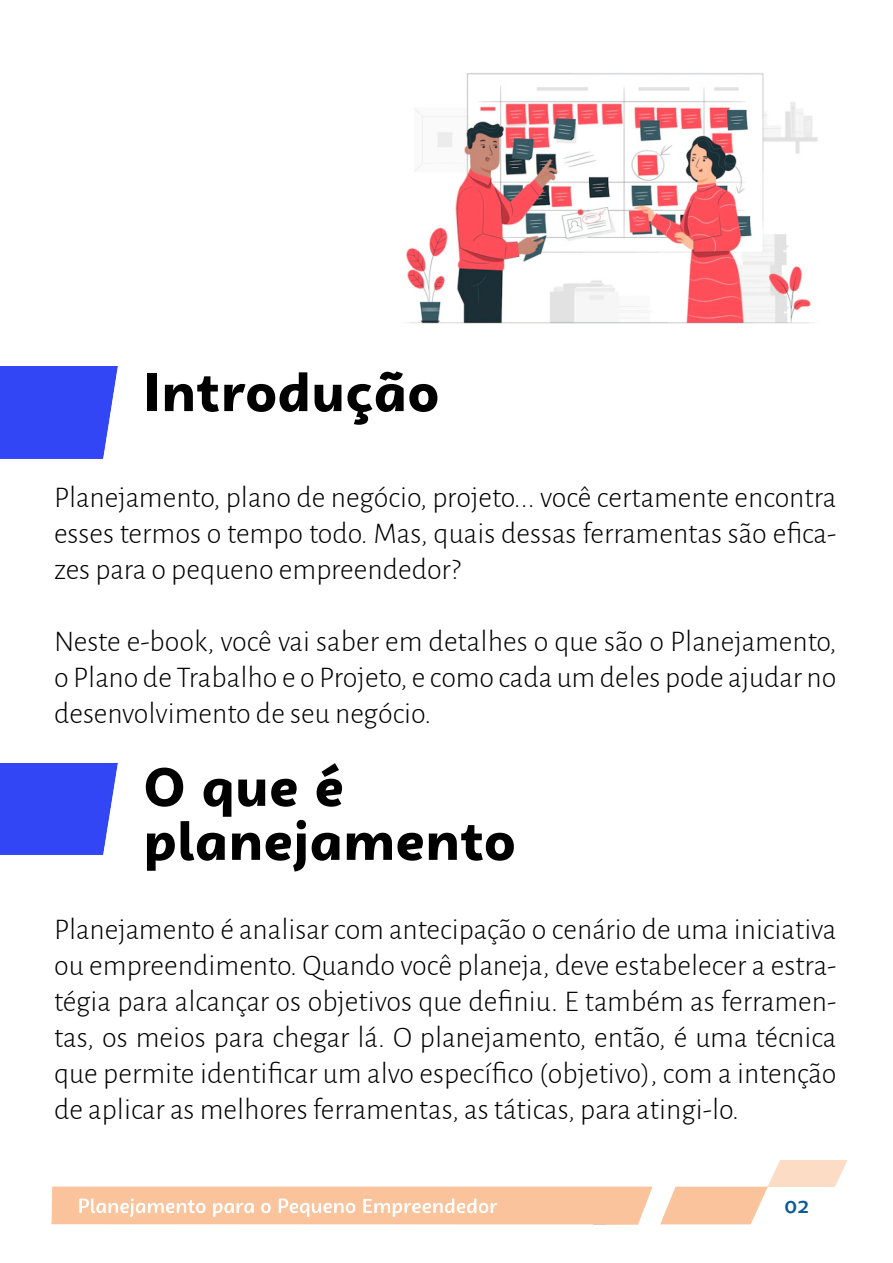
<style>
.page{position:relative;width:893px;height:1263px;background:#fff}
.page>*{position:absolute;margin:0;border:0;box-sizing:border-box;transform-origin:0 0}
.t1{font:900 53.4px/54px "Campuni";letter-spacing:.02em;color:#000}
.t2{font:300 30px/36px "Alegreya Sans";color:#000;text-align:justify}
.t3{font:500 22.5px "Campuni";color:#0b5997}
</style>
<div class="page">
<div style="left:0;top:367px;width:118px;height:91px;background:#3246f5"></div>
<img style="left:51px;top:1160px;width:796px;height:65px">
<img style="left:404px;top:73px;width:414px;height:251px">
<div style="left:0;top:764px;width:118px;height:91px;background:#3246f5"></div>
<h1 class="t1" style="left:144px;top:365px;width:297px">Introdução</h1>
<p class="t2" style="left:54px;top:478px;width:784px">Planejamento, plano de negócio, projeto... você certamente encontra esses termos o tempo todo. Mas, quais dessas ferramentas são efica&shy;zes para o pequeno empreendedor?</p>
<p class="t2" style="left:54px;top:622px;width:784px">Neste e-book, você vai saber em detalhes o que são o Planejamento, o Plano de Trabalho e o Projeto, e como cada um deles pode ajudar no desenvolvimento de seu negócio.</p>
<h1 class="t1" style="left:144px;top:760px;width:373px">O que é planejamento</h1>
<p class="t2" style="left:54px;top:910px;width:784px">Planejamento é analisar com antecipação o cenário de uma iniciativa ou empreendimento. Quando você planeja, deve estabelecer a estra&shy;tégia para alcançar os objetivos que definiu. E também as ferramen&shy;tas, os meios para chegar lá. O planejamento, então, é uma técnica que permite identificar um alvo específico (objetivo), com a intenção de aplicar as melhores ferramentas, as táticas, para atingi-lo.</p>
<p class="t3" style="left:784px;top:1191px;width:27px">02</p>
</div>
